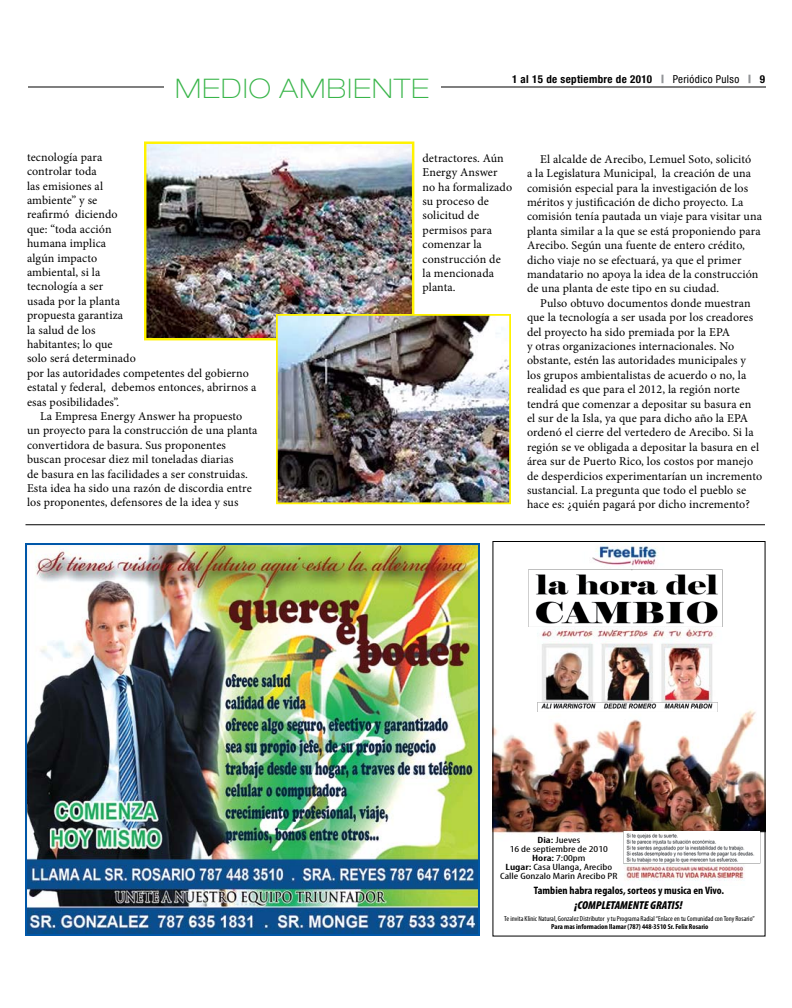
<style>
.page{position:relative;width:792px;height:1008px;background:#fff}
.page>*{position:absolute;margin:0;border:0;box-sizing:border-box;transform-origin:0 0}
.t1{font:100 expanded 27px "Helvetica Neue";letter-spacing:.05em;color:#39b54a}
.t2{font:12px/14.4px "Minion Pro";letter-spacing:.01em;color:#000}
.t3{font:italic 900 condensed 11.5px "Myriad Pro";color:#000;scale:1.04 1}
.t4{font:700 condensed 11px "Helvetica Neue";letter-spacing:.03em;color:#000}
.t5{font:condensed 11px "Helvetica Neue";letter-spacing:.03em;color:#000}
.t6{font:700 condensed 10.8px "Myriad Pro";color:#000;scale:1.04 1}
.t7{font:condensed 9.1px/9px "Myriad Pro";color:#000;text-align:center;scale:1.36 1}
.t8{font:condensed 7.2px "Myriad Pro";color:#000;scale:1.04 1}
.t9{font:700 condensed 7.2px "Myriad Pro";color:#000;scale:1.04 1}
.s1{font-weight:600}
</style>
<div class="page">
<svg style="left:661px;top:75px;width:2px;height:8px"></svg>
<svg style="left:748px;top:75px;width:2px;height:8px"></svg>
<hr style="left:441px;top:87px;width:325px;height:1px;background:#000">
<hr style="left:28px;top:87px;width:136px;height:1px;background:#000">
<img style="left:28px;top:546px;width:449px;height:387px">
<div style="left:25px;top:543px;width:455px;height:393px;border:2px solid #0057a8"></div>
<img style="left:147px;top:144px;width:264px;height:193px">
<div style="left:144px;top:141px;width:270px;height:199px;border:2px solid #fff200"></div>
<img style="left:279px;top:317px;width:229px;height:184px">
<div style="left:276px;top:314px;width:235px;height:190px;border:2px solid #fff200"></div>
<hr style="left:26px;top:524px;width:739px;height:1px;background:#000">
<img style="left:494px;top:821px;width:270px;height:60px">
<img style="left:492px;top:541px;width:274px;height:280px">
<img style="left:620px;top:830px;width:146px;height:33px">
<h1 class="t1" style="left:175px;top:72px;width:255px">MEDIO AMBIENTE</h1>
<p class="t4" style="left:512px;top:73px;width:142px">1 al 15 de septiembre de 2010</p>
<p class="t5" style="left:673px;top:73px;width:68px">Periódico Pulso</p>
<p class="t4" style="left:760px;top:73px;width:7px">9</p>
<p class="t2" style="left:27px;top:150px;width:231px">tecnología para<br>controlar toda<br>las emisiones al<br>ambiente” y se<br>reafirmó diciendo<br>que: “toda acción<br>humana implica<br>algún impacto<br>ambiental, si la<br>tecnología a ser<br>usada por la planta<br>propuesta garantiza<br>la salud de los<br>habitantes; lo que<br>solo será determinado<br>por las autoridades competentes del gobierno estatal y federal, debemos entonces, abrirnos a esas posibilidades”.</p>
<p class="t2" style="left:27px;top:409px;width:232px;text-indent:13px">La Empresa Energy Answer ha propuesto un proyecto para la construcción de una planta convertidora de basura. Sus proponentes buscan procesar diez mil toneladas diarias<br>de basura en las facilidades a ser construidas.<br>Esta idea ha sido una razón de discordia entre los proponentes, defensores de la idea y sus</p>
<p class="t2" style="left:422px;top:151px;width:91px">detractores. Aún<br>Energy Answer no ha formalizado su proceso de solicitud de permisos para comenzar la construcción de la mencionada planta.</p>
<p class="t2" style="left:527px;top:152px;width:236px;text-indent:13px">El alcalde de Arecibo, Lemuel Soto, solicitó<br>a la Legislatura Municipal, la creación de una comisión especial para la investigación de los méritos y justificación de dicho proyecto. La comisión tenía pautada un viaje para visitar una planta similar a la que se está proponiendo para Arecibo. Según una fuente de entero crédito, dicho viaje no se efectuará, ya que el primer mandatario no apoya la idea de la construcción de una planta de este tipo en su ciudad.</p>
<p class="t2" style="left:527px;top:296px;width:237px;text-indent:13px">Pulso obtuvo documentos donde muestran que la tecnología a ser usada por los creadores del proyecto ha sido premiada por la EPA<br>y otras organizaciones internacionales. No obstante, estén las autoridades municipales y los grupos ambientalistas de acuerdo o no, la realidad es que para el 2012, la región norte tendrá que comenzar a depositar su basura en el sur de la Isla, ya que para dicho año la EPA ordenó el cierre del vertedero de Arecibo. Si la región se ve obligada a depositar la basura en el área sur de Puerto Rico, los costos por manejo de desperdicios experimentarían un incremento sustancial. La pregunta que todo el pueblo se hace es: ¿quién pagará por dicho incremento?</p>
<p class="t7" style="left:500px;top:835px;width:88px"><span class="s1">Dia:</span> Jueves<br>16 de septiembre de 2010<br><span class="s1">Hora:</span> 7:00pm<br><span class="s1">Lugar:</span> Casa Ulanga, Arecibo<br>Calle Gonzalo Marin Arecibo PR</p>
<p class="t8" style="left:504px;top:914px;width:242px">Te invita Klinic Natural, Gonzalez Distributor y tu Programa Radial “Enlace en tu Comunidad con Tony Rosario”</p>
<p class="t9" style="left:551px;top:922px;width:153px">Para mas informacion llamar (787) 448-3510 Sr. Felix Rosario</p>
<p class="t6" style="left:534px;top:884px;width:184px">Tambien habra regalos, sorteos y musica en Vivo.</p>
<p class="t3" style="left:575px;top:898px;width:105px">¡COMPLETAMENTE GRATIS!</p>
</div>
